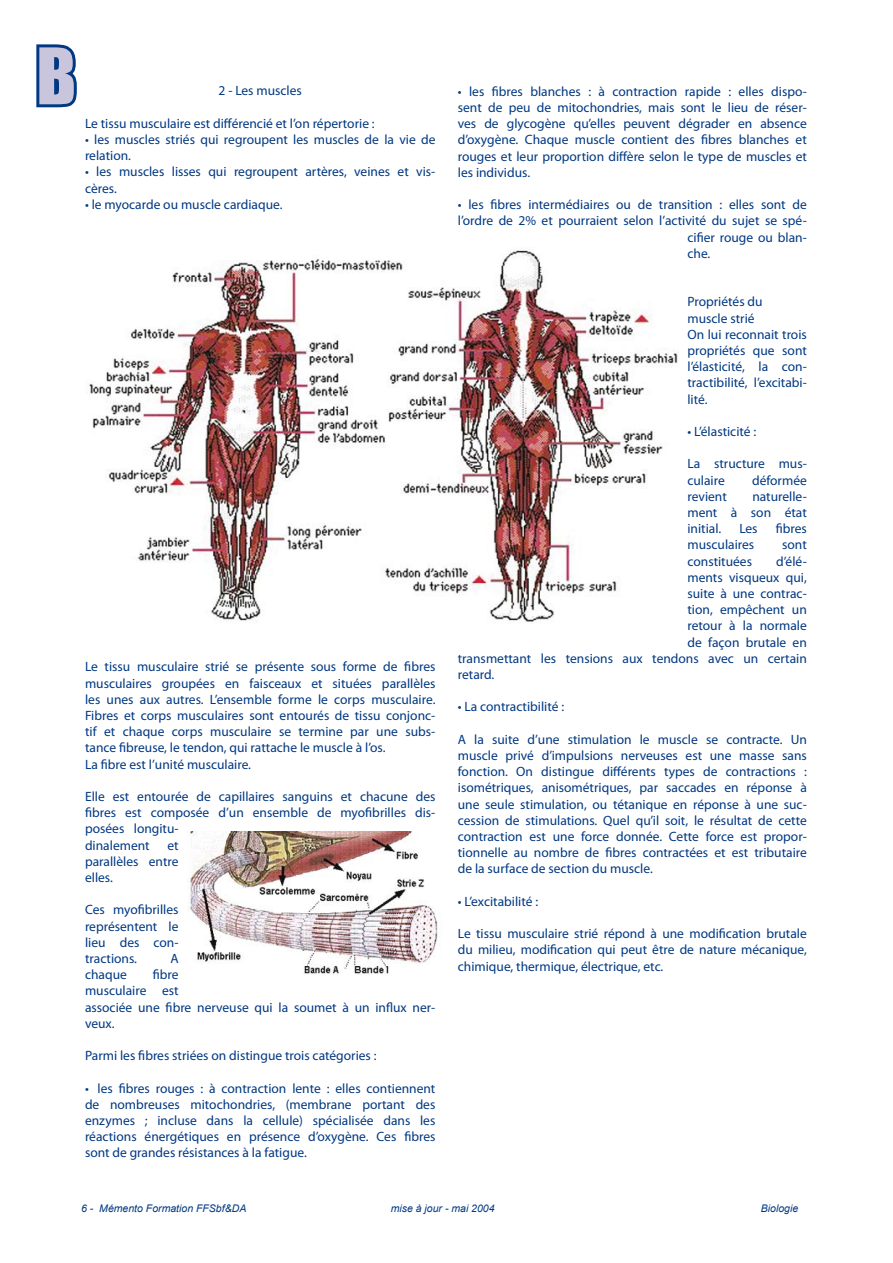
<style>
.page{position:relative;width:893px;height:1263px;background:#fff}
.page>*{position:absolute;margin:0;border:0;box-sizing:border-box;transform-origin:0 0}
.t1{font:72px "Impact";color:#c8c5dd}
.t2{font:13.5px/16.2px "Myriad Pro";color:#003882}
.t3{font:italic 10.5px "Arial";color:#003882}
</style>
<div class="page">
<svg style="left:36px;top:44px;width:41px;height:64px"></svg>
<img style="left:89px;top:249px;width:590px;height:373px">
<img style="left:187px;top:831px;width:251px;height:144px">
<h1 class="t1" style="left:36px;top:42px;width:41px">B</h1>
<p class="t2" style="left:219px;top:84px;width:85px">2 - Les muscles</p>
<p class="t2" style="left:85px;top:116px;width:291px">Le tissu musculaire est différencié et l’on répertorie :</p>
<p class="t2" style="left:85px;top:131px;width:352px">• les muscles striés qui regroupent les muscles de la vie de relation.</p>
<p class="t2" style="left:85px;top:164px;width:352px">• les muscles lisses qui regroupent artères, veines et vis&shy;cères.</p>
<p class="t2" style="left:85px;top:196px;width:199px">• le myocarde ou muscle cardiaque.</p>
<p class="t2" style="left:85px;top:660px;width:352px">Le tissu musculaire strié se présente sous forme de fibres musculaires groupées en faisceaux et situées parallèles les unes aux autres. L’ensemble forme le corps musculaire.<br>Fibres et corps musculaires sont entourés de tissu conjonc&shy;tif et chaque corps musculaire se termine par une subs&shy;tance fibreuse, le tendon, qui rattache le muscle à l’os.<br>La fibre est l’unité musculaire.</p>
<p class="t2" style="left:85px;top:789px;width:352px">Elle est entourée de capillaires sanguins et chacune des fibres est composée d’un ensemble de myofibrilles dis&shy;posées longitu-<br>dinalement</p>
<p class="t2" style="left:85px;top:838px;width:95px;text-align:justify;text-indent:82px">et parallèles entre elles.</p>
<p class="t2" style="left:85px;top:903px;width:95px;text-align:justify">Ces myofibrilles représentent le lieu des con&shy;tractions.</p>
<p class="t2" style="left:170px;top:951px;width:10px">A</p>
<p class="t2" style="left:85px;top:968px;width:352px;text-indent:68px">fibre<br>musculaire est<br>associée une fibre nerveuse qui la soumet à un influx ner&shy;veux.</p>
<p class="t2" style="left:85px;top:1049px;width:293px">Parmi les fibres striées on distingue trois catégories :</p>
<p class="t2" style="left:85px;top:1080px;width:352px;text-align:justify">• les fibres rouges : à contraction lente : elles contiennent de nombreuses mitochondries, (membrane portant des enzymes ; incluse dans la cellule) spécialisée dans les réactions énergétiques en présence d’oxygène. Ces fibres sont de grandes résistances à la fatigue.</p>
<p class="t2" style="left:85px;top:968px;width:43px">chaque</p>
<p class="t2" style="left:458px;top:83px;width:351px;text-align:justify">• les fibres blanches : à contraction rapide : elles dispo&shy;sent de peu de mitochondries, mais sont le lieu de réser&shy;ves de glycogène qu’elles peuvent dégrader en absence d’oxygène. Chaque muscle contient des fibres blanches et rouges et leur proportion diffère selon le type de muscles et les individus.</p>
<p class="t2" style="left:458px;top:196px;width:350px">• les fibres intermédiaires ou de transition : elles sont de</p>
<p class="t2" style="left:458px;top:214px;width:351px">l’ordre de 2% et pourraient selon l’activité du sujet se spé-</p>
<p class="t2" style="left:687px;top:230px;width:121px">cifier rouge ou blan-</p>
<p class="t2" style="left:687px;top:246px;width:24px">che.</p>
<p class="t2" style="left:687px;top:295px;width:121px">Propriétés du<br>muscle strié<br>On lui reconnait trois propriétés que sont l’élasticité, la con&shy;tractibilité, l’excitabi&shy;lité.</p>
<p class="t2" style="left:687px;top:423px;width:70px">• L’élasticité :</p>
<p class="t2" style="left:687px;top:457px;width:121px">La structure mus&shy;culaire</p>
<p class="t2" style="left:752px;top:473px;width:56px">déformée</p>
<p class="t2" style="left:687px;top:489px;width:121px;text-align:justify;text-indent:65px">naturelle&shy;ment à son état initial.</p>
<p class="t2" style="left:687px;top:489px;width:41px">revient</p>
<p class="t2" style="left:739px;top:522px;width:20px">Les</p>
<p class="t2" style="left:776px;top:522px;width:33px">fibres</p>
<p class="t2" style="left:687px;top:538px;width:68px">musculaires</p>
<p class="t2" style="left:782px;top:538px;width:26px">sont</p>
<p class="t2" style="left:687px;top:554px;width:66px">constituées</p>
<p class="t2" style="left:776px;top:554px;width:32px">d’élé-</p>
<p class="t2" style="left:687px;top:570px;width:121px">ments visqueux qui,</p>
<p class="t2" style="left:687px;top:586px;width:121px">suite à une contrac-</p>
<p class="t2" style="left:687px;top:603px;width:121px">tion, empêchent un</p>
<p class="t2" style="left:687px;top:619px;width:121px">retour à la normale</p>
<p class="t2" style="left:687px;top:635px;width:121px">de façon brutale en</p>
<p class="t2" style="left:458px;top:651px;width:351px">transmettant les tensions aux tendons avec un certain</p>
<p class="t2" style="left:458px;top:667px;width:38px">retard.</p>
<p class="t2" style="left:458px;top:699px;width:108px">• La contractibilité :</p>
<p class="t2" style="left:458px;top:732px;width:351px;text-align:justify">A la suite d’une stimulation le muscle se contracte. Un muscle privé d’impulsions nerveuses est une masse sans fonction. On distingue différents types de contractions : isométriques, anisométriques, par saccades en réponse à une seule stimulation, ou tétanique en réponse à une suc&shy;cession de stimulations. Quel qu’il soit, le résultat de cette contraction est une force donnée. Cette force est propor&shy;tionnelle au nombre de fibres contractées et est tributaire de la surface de section du muscle.</p>
<p class="t2" style="left:458px;top:893px;width:82px">• L’excitabilité :</p>
<p class="t2" style="left:458px;top:927px;width:351px;text-align:justify">Le tissu musculaire strié répond à une modification brutale du milieu, modification qui peut être de nature mécanique, chimique, thermique, électrique, etc.</p>
<p class="t3" style="left:81px;top:1204px;width:167px">6 - Mémento Formation FFSbf&amp;DA</p>
<p class="t3" style="left:391px;top:1204px;width:105px">mise à jour - mai 2004</p>
<p class="t3" style="left:761px;top:1204px;width:39px">Biologie</p>
</div>
